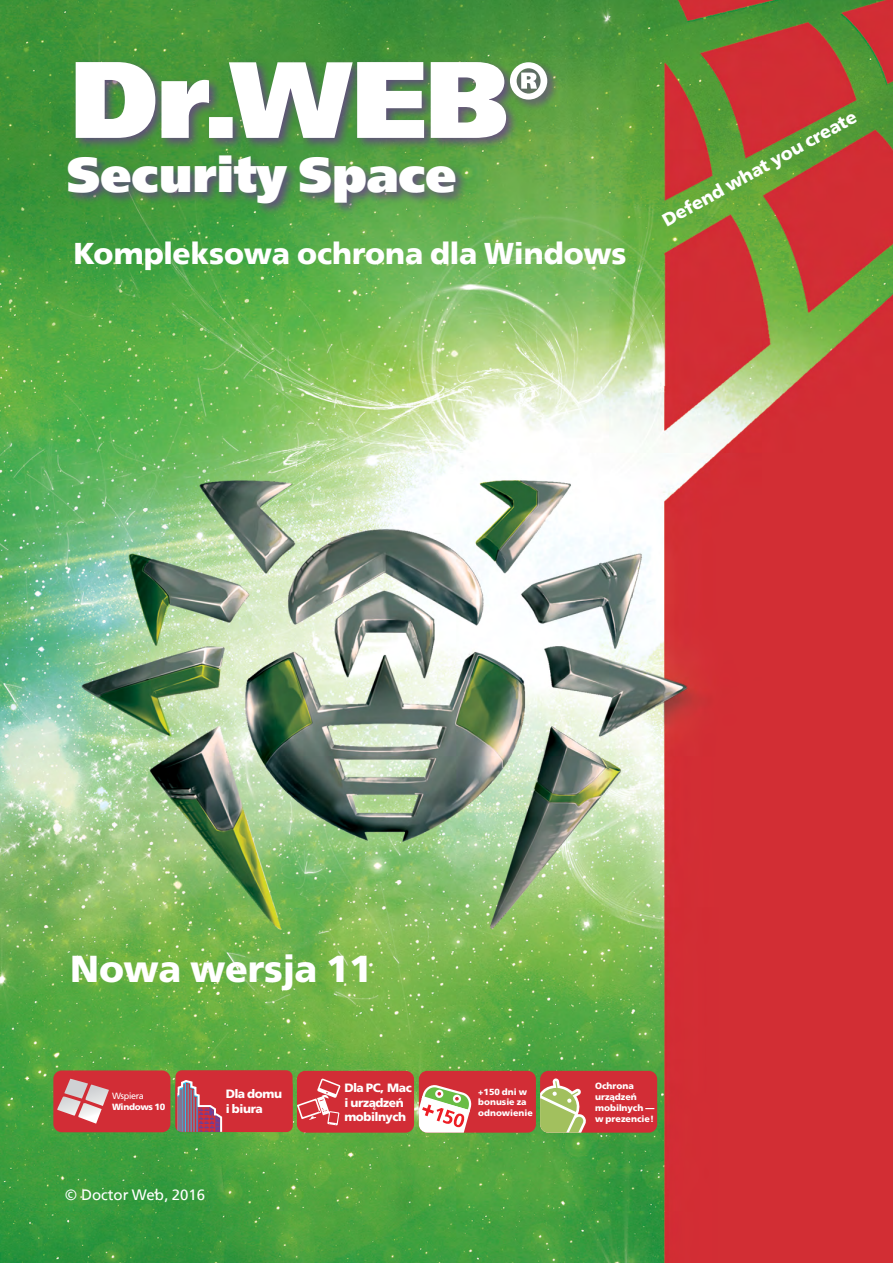
<style>
.page{position:relative;width:893px;height:1263px;background:#fff}
.page>*{position:absolute;margin:0;border:0;box-sizing:border-box;transform-origin:0 0}
.t1{font:48.75px "Free Set Extra Bold C";color:#fff}
.t2{font:37.5px "Free Set Bold E";color:#fff}
.t3{font:30px "Free Set Bold A";color:#fff}
.t4{font:18px "Free Set Bold A";color:#fff}
.t5{font:15px "Free Set C";color:#fff}
.t6{font:12px/14.4px "Free Set Bold E";letter-spacing:-.03em;color:#fff}
.t7{font:9px/10.8px "Free Set Bold E";color:#fff}
.t8{font:9px "Free Set Bold E";letter-spacing:-.03em;color:#fff}
.t9{font:9px "Free Set E";letter-spacing:-.03em;color:#fff}
.t10{font:8.85px/10.6px "Free Set Bold E";color:#fff}
</style>
<div class="page">
<img style="left:0;top:0;width:893px;height:1263px">
<div style="left:65px;top:58px;width:495px;height:158px;background:#673b8c;opacity:.75"></div>
<svg style="left:76px;top:62px;width:471px;height:76px"></svg>
<div style="left:297px;top:1071px;width:117px;height:62px;background:#d22d36;border-radius:8px"></div>
<div style="left:419px;top:1071px;width:117px;height:62px;background:#d22d36;border-radius:8px"></div>
<div style="left:540px;top:1071px;width:117px;height:62px;background:#d22d36;border-radius:8px"></div>
<svg style="left:419px;top:1085px;width:55px;height:48px"></svg>
<svg style="left:540px;top:1078px;width:47px;height:55px"></svg>
<div style="left:175px;top:1070px;width:118px;height:62px;background:#d22d36;border-radius:7px"></div>
<svg style="left:175px;top:1078px;width:166px;height:54px"></svg>
<div style="left:53px;top:1070px;width:117px;height:62px;background:#d22d36;border-radius:8px"></div>
<svg style="left:57px;top:1079px;width:52px;height:45px"></svg>
<h1 class="t1" style="left:67px;top:147px;width:391px">Security Space</h1>
<h3 class="t3" style="left:73px;top:236px;width:555px">Kompleksowa ochrona dla Windows</h3>
<h3 class="t4" style="left:658px;top:212px;width:221px;rotate:-29deg">Defend what you create</h3>
<h2 class="t2" style="left:70px;top:947px;width:303px">Nowa wersja 11</h2>
<p class="t9" style="left:112px;top:1091px;width:33px">Wspiera</p>
<p class="t8" style="left:112px;top:1102px;width:55px">Windows 10</p>
<p class="t6" style="left:226px;top:1087px;width:58px">Dla domu i biura</p>
<p class="t5" style="left:64px;top:1186px;width:142px">© Doctor Web, 2016</p>
<p class="t6" style="left:344px;top:1081px;width:69px">Dla PC, Mac i urządzeń mobilnych</p>
<p class="t10" style="left:478px;top:1086px;width:56px">+150 dni w bonusie za odnowienie</p>
<p class="t7" style="left:595px;top:1081px;width:61px">Ochrona urządzeń mobilnych — w prezencie!</p>
</div>
